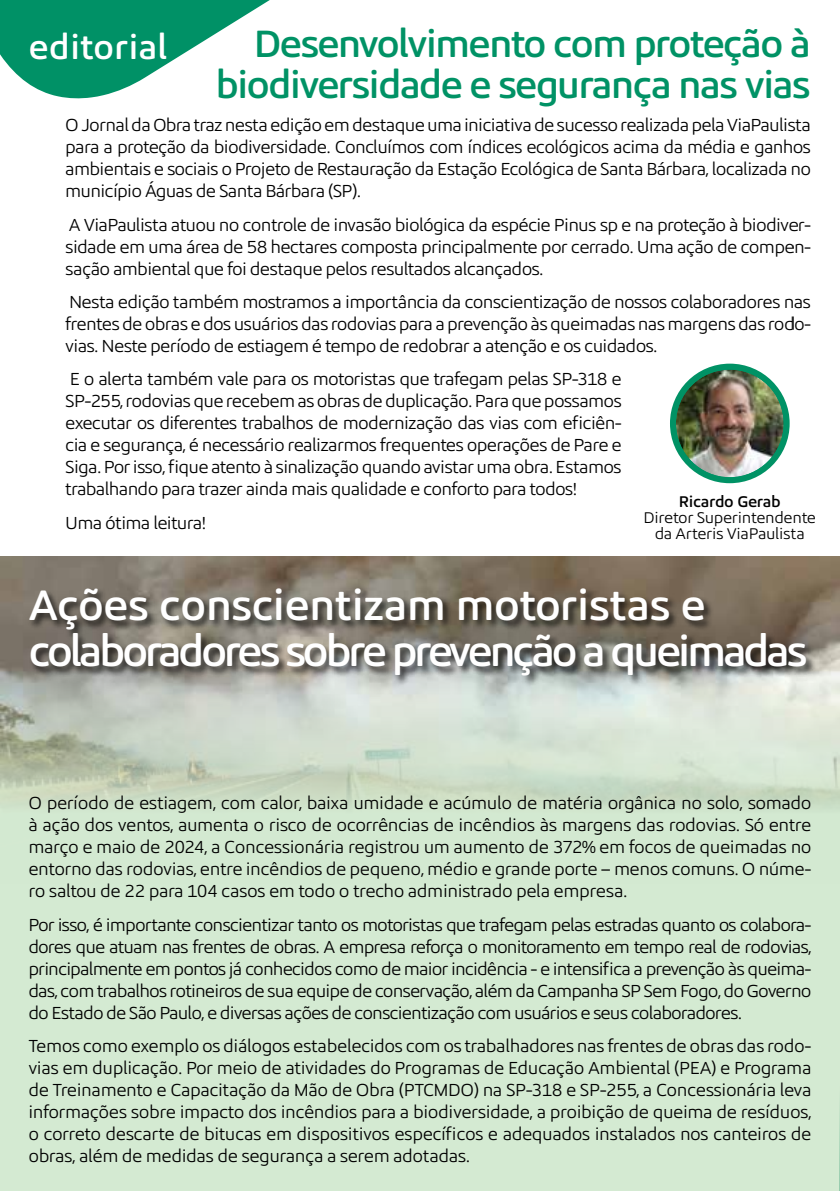
<style>
.page{position:relative;width:840px;height:1191px;background:#fff}
.page>*{position:absolute;margin:0;border:0;box-sizing:border-box;transform-origin:0 0}
.t1{font:500 44px/46px "Arteris Sans";letter-spacing:-.08em;color:#fff}
.t2{font:500 39.2px/41px "Arteris Sans";letter-spacing:-.05em;color:#009265;text-align:right}
.t3{font:500 35.2px "Arteris Sans";color:#fff}
.t4{font:18px/22px "Arteris Sans";letter-spacing:-.04em;color:#000;text-align:justify}
.t5{font:16px/16px "Arteris Sans";letter-spacing:-.02em;color:#000;text-align:center}
.t6{font:500 16px "Arteris Sans";letter-spacing:-.02em;color:#000}
</style>
<div class="page">
<div style="left:0;top:564px;width:839px;height:627px;background:#d4ead2"></div>
<img style="left:0;top:556px;width:839px;height:252px">
<svg style="left:0;top:0;width:270px;height:99px"></svg>
<div style="left:672px;top:366px;width:114px;height:114px;background:#009265;border-radius:50%"></div>
<img style="left:675px;top:369px;width:108px;height:108px;border-radius:54px">
<div style="left:669px;top:364px;width:120px;height:119px;border:6px solid #009265;border-radius:50%"></div>
<div style="left:28px;top:587px;width:787px;height:99px;background:#000;opacity:.75"></div>
<h3 class="t3" style="left:28px;top:28px;width:141px">editorial</h3>
<h2 class="t2" style="left:215px;top:23px;width:597px">Desenvolvimento com proteção à biodiversidade e segurança nas vias</h2>
<p class="t4" style="left:65px;top:114px;width:747px">O Jornal da Obra traz nesta edição em destaque uma iniciativa de sucesso realizada pela ViaPaulista para a proteção da biodiversidade. Concluímos com índices ecológicos acima da média e ganhos ambientais e sociais o Projeto de Restauração da Estação Ecológica de Santa Bárbara, localizada no município Águas de Santa Bárbara (SP).</p>
<p class="t4" style="left:65px;top:214px;width:747px">A ViaPaulista atuou no controle de invasão biológica da espécie Pinus sp e na proteção à biodiver&shy;sidade em uma área de 58 hectares composta principalmente por cerrado. Uma ação de compen&shy;sação ambiental que foi destaque pelos resultados alcançados.</p>
<p class="t4" style="left:65px;top:291px;width:747px">Nesta edição também mostramos a importância da conscientização de nossos colaboradores nas frentes de obras e dos usuários das rodovias para a prevenção às queimadas nas margens das rodo&shy;vias. Neste período de estiagem é tempo de redobrar a atenção e os cuidados.</p>
<p class="t4" style="left:65px;top:368px;width:558px">E o alerta também vale para os motoristas que trafegam pelas SP-318 e SP-255, rodovias que recebem as obras de duplicação. Para que possamos executar os diferentes trabalhos de modernização das vias com eficiên&shy;cia e segurança, é necessário realizarmos frequentes operações de Pare e Siga. Por isso, fique atento à sinalização quando avistar uma obra. Estamos trabalhando para trazer ainda mais qualidade e conforto para todos!</p>
<p class="t4" style="left:65px;top:512px;width:142px">Uma ótima leitura!</p>
<p class="t6" style="left:678px;top:492px;width:103px">Ricardo Gerab</p>
<p class="t5" style="left:643px;top:509px;width:174px">Diretor Superintendente da Arteris ViaPaulista</p>
<h1 class="t1" style="left:28px;top:582px;width:780px">Ações conscientizam motoristas e colaboradores sobre prevenção a queimadas</h1>
<p class="t4" style="left:28px;top:792px;width:784px">O período de estiagem, com calor, baixa umidade e acúmulo de matéria orgânica no solo, somado à ação dos ventos, aumenta o risco de ocorrências de incêndios às margens das rodovias. Só entre março e maio de 2024, a Concessionária registrou um aumento de 372% em focos de queimadas no entorno das rodovias, entre incêndios de pequeno, médio e grande porte – menos comuns. O núme&shy;ro saltou de 22 para 104 casos em todo o trecho administrado pela empresa.</p>
<p class="t4" style="left:28px;top:913px;width:784px">Por isso, é importante conscientizar tanto os motoristas que trafegam pelas estradas quanto os colabora&shy;dores que atuam nas frentes de obras. A empresa reforça o monitoramento em tempo real de rodovias, principalmente em pontos já conhecidos como de maior incidência - e intensifica a prevenção às queima&shy;das, com trabalhos rotineiros de sua equipe de conservação, além da Campanha SP Sem Fogo, do Governo do Estado de São Paulo, e diversas ações de conscientização com usuários e seus colaboradores.</p>
<p class="t4" style="left:28px;top:1035px;width:784px">Temos como exemplo os diálogos estabelecidos com os trabalhadores nas frentes de obras das rodo&shy;vias em duplicação. Por meio de atividades do Programas de Educação Ambiental (PEA) e Programa de Treinamento e Capacitação da Mão de Obra (PTCMDO) na SP-318 e SP-255, a Concessionária leva informações sobre impacto dos incêndios para a biodiversidade, a proibição de queima de resíduos, o correto descarte de bitucas em dispositivos específicos e adequados instalados nos canteiros de obras, além de medidas de segurança a serem adotadas.</p>
</div>
